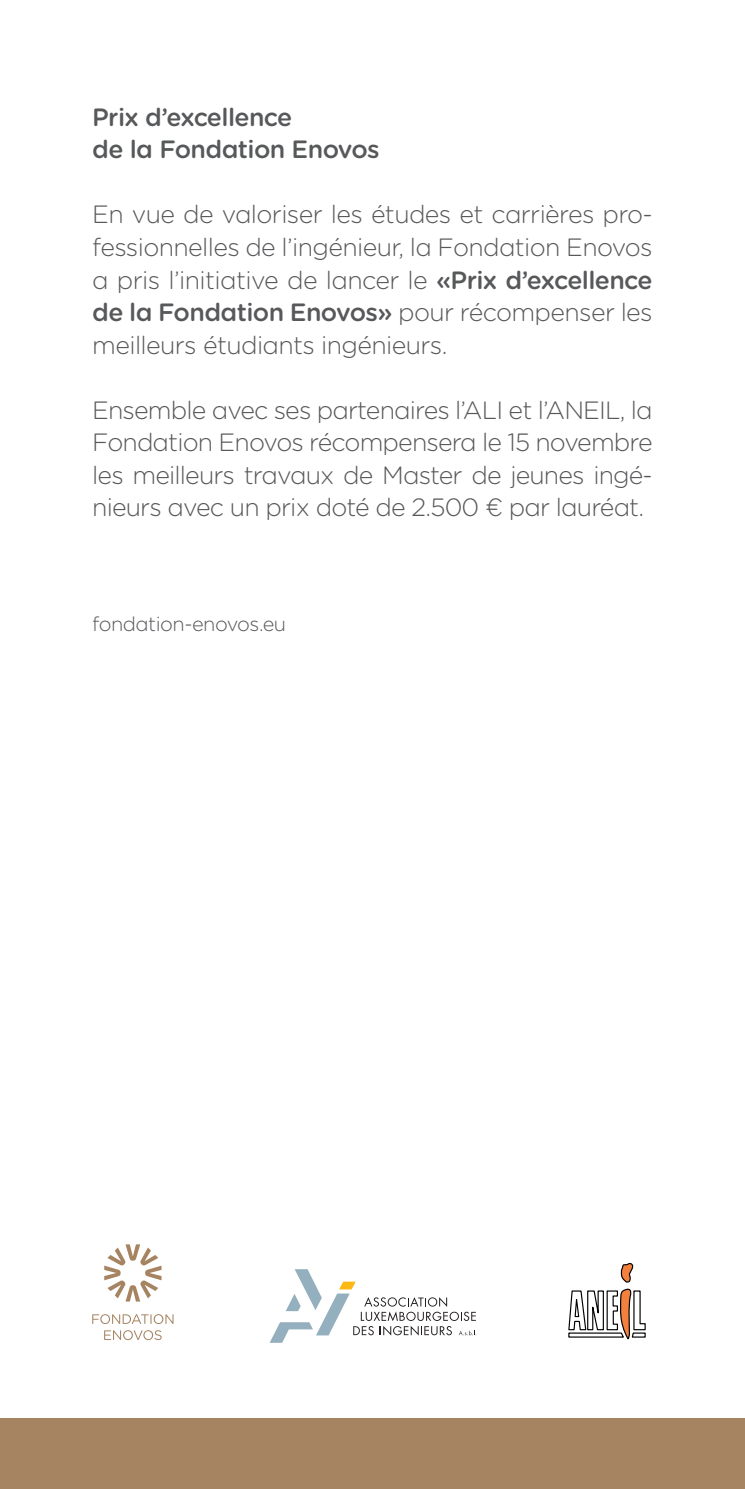
<style>
.page{position:relative;width:745px;height:1489px;background:#fff}
.page>*{position:absolute;margin:0;border:0;box-sizing:border-box;transform-origin:0 0}
.t1{font:300 25px/32.5px "Gotham Rounded";letter-spacing:-.035em;color:#57585a;text-align:justify}
.t2{font:500 25px/32.5px "Gotham Rounded";letter-spacing:-.025em;color:#57585a}
.t3{font:300 20px "Gotham Rounded";letter-spacing:-.025em;color:#57585a}
.s1{font-weight:500}
</style>
<div class="page">
<div style="left:0;top:1417px;width:744px;height:71px;background:#a68462"></div>
<svg style="left:270px;top:1269px;width:206px;height:73px"></svg>
<svg style="left:104px;top:1244px;width:57px;height:57px"></svg>
<svg style="left:92px;top:1314px;width:81px;height:9px"></svg>
<svg style="left:104px;top:1330px;width:57px;height:9px"></svg>
<svg style="left:568px;top:1263px;width:78px;height:76px"></svg>
<p class="t2" style="left:92px;top:100px;width:289px">Prix d’excellence<br>de la Fondation Enovos</p>
<p class="t1" style="left:92px;top:197px;width:561px">En vue de valoriser les études et carrières pro&shy;fessionnelles de l’ingénieur, la Fondation Enovos a pris l’initiative de lancer le <span class="s1">«Prix d’excellence de la Fondation Enovos»</span> pour récompenser les meilleurs étudiants ingénieurs.</p>
<p class="t1" style="left:92px;top:392px;width:561px">Ensemble avec ses partenaires l’ALI et l’ANEIL, la Fondation Enovos récompensera le 15 novembre les meilleurs travaux de Master de jeunes ingé&shy;nieurs avec un prix doté de 2.500 € par lauréat.</p>
<p class="t3" style="left:92px;top:610px;width:195px">fondation-enovos.eu</p>
</div>
